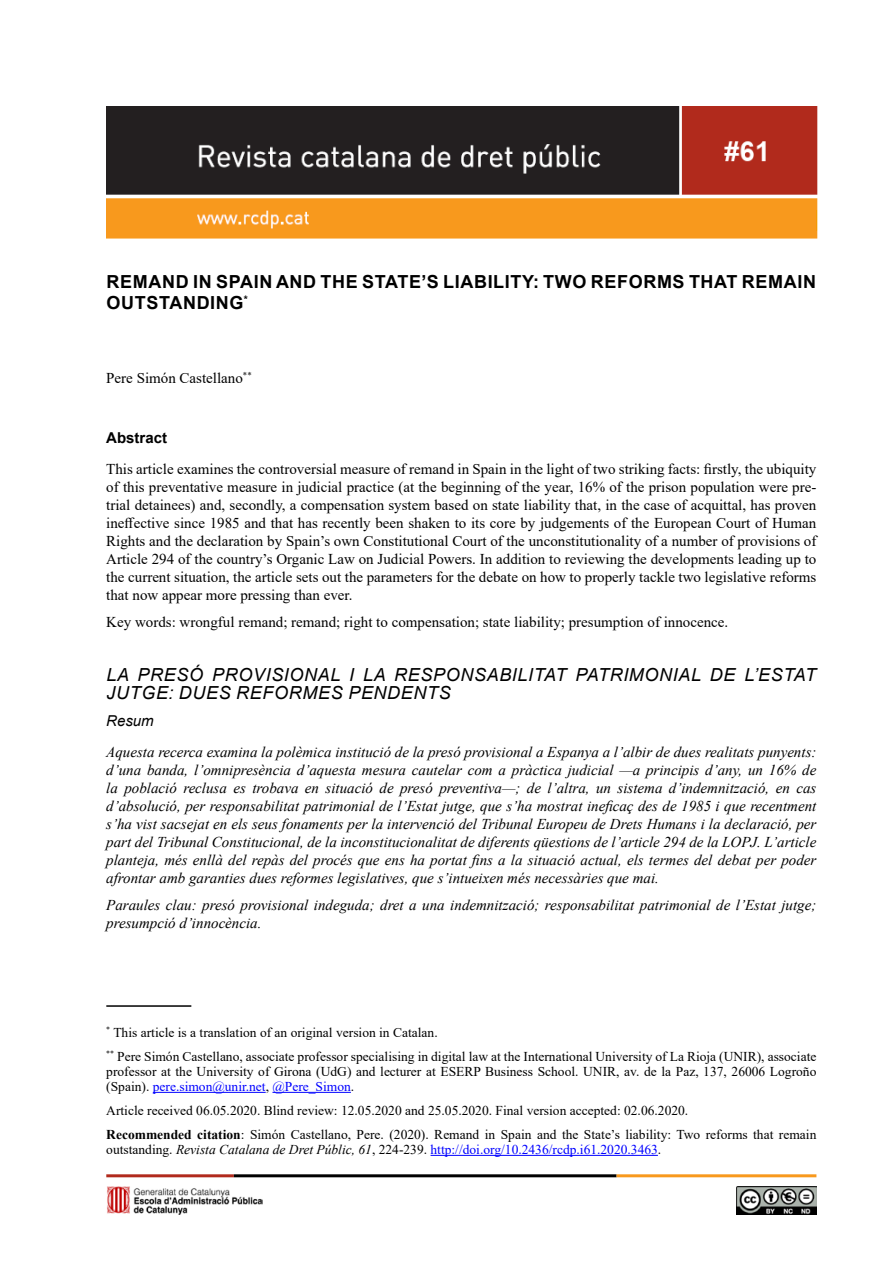
<style>
.page{position:relative;width:893px;height:1263px;background:#fff}
.page>*{position:absolute;margin:0;border:0;box-sizing:border-box;transform-origin:0 0}
.Títol_article_2a_lle{font:italic 18px/18px "Arial";letter-spacing:.035em;color:#000}
.Títol_article{font:700 18px/21px "Arial";letter-spacing:.035em;color:#000}
.cos_resum_2a_llengua{font:italic 15px/18px "Times New Roman";color:#000;text-align:justify}
.cos_resum_original{font:15px/18px "Times New Roman";color:#000;text-align:justify}
.paraules_clau{font:15px "Times New Roman";color:#000}
.cos_de_text{font:15px "Times New Roman";color:#000}
.resum{font:700 15px "Arial";color:#000}
.abstract_resum_2a_ll{font:italic 15px "Arial";color:#000}
.nota_a_peu_de_pàgina{font:13.5px/15px "Times New Roman";color:#000;text-align:justify}
.s1{color:#00f}
.s2{font-weight:700}
.s3{font-style:italic}
</style>
<div class="page">
<img style="left:737px;top:1187px;width:79px;height:27px">
<img style="left:107px;top:1187px;width:156px;height:28px">
<img style="left:106px;top:106px;width:711px;height:133px">
<hr style="left:106px;top:1174px;width:128px;height:3px;background:#b12a1c">
<hr style="left:234px;top:1174px;width:383px;height:3px;background:#000">
<hr style="left:617px;top:1174px;width:199px;height:3px;background:#f8991d">
<hr style="left:106px;top:1005px;width:85px;height:2px;background:#000">
<hr style="left:153px;top:1092px;width:113px;height:1px;background:#00f">
<hr style="left:272px;top:1092px;width:79px;height:1px;background:#00f">
<hr style="left:431px;top:1155px;width:227px;height:1px;background:#00f">
<p class="Títol_article" style="left:107px;top:272px;width:711px">REMAND IN SPAIN AND THE STATE’S LIABILITY: TWO REFORMS THAT REMAIN<br>OUTSTANDING<sup>*</sup></p>
<p class="cos_de_text" style="left:106px;top:367px;width:147px">Pere Simón Castellano<sup>**</sup></p>
<p class="resum" style="left:106px;top:427px;width:62px">Abstract</p>
<p class="cos_resum_original" style="left:106px;top:459px;width:712px">This article examines the controversial measure of remand in Spain in the light of two striking facts: firstly, the ubiquity of this preventative measure in judicial practice (at the beginning of the year, 16% of the prison population were pre&shy;trial detainees) and, secondly, a compensation system based on state liability that, in the case of acquittal, has proven ineffective since 1985 and that has recently been shaken to its core by judgements of the European Court of Human Rights and the declaration by Spain’s own Constitutional Court of the unconstitutionality of a number of provisions of Article 294 of the country’s Organic Law on Judicial Powers. In addition to reviewing the developments leading up to the current situation, the article sets out the parameters for the debate on how to properly tackle two legislative reforms that now appear more pressing than ever.</p>
<p class="paraules_clau" style="left:106px;top:611px;width:624px">Key words: wrongful remand; remand; right to compensation; state liability; presumption of innocence.</p>
<p class="Títol_article_2a_lle" style="left:107px;top:666px;width:711px">LA PRESÓ PROVISIONAL I LA RESPONSABILITAT PATRIMONIAL DE L’ESTAT<br>JUTGE: DUES REFORMES PENDENTS</p>
<p class="abstract_resum_2a_ll" style="left:106px;top:711px;width:49px">Resum</p>
<p class="cos_resum_2a_llengua" style="left:106px;top:743px;width:712px">Aquesta recerca examina la polèmica institució de la presó provisional a Espanya a l’albir de dues realitats punyents: d’una banda, l’omnipresència d’aquesta mesura cautelar com a pràctica judicial —a principis d’any, un 16% de la població reclusa es trobava en situació de presó preventiva—; de l’altra, un sistema d’indemnització, en cas d’absolució, per responsabilitat patrimonial de l’Estat jutge, que s’ha mostrat ineficaç des de 1985 i que recentment s’ha vist sacsejat en els seus fonaments per la intervenció del Tribunal Europeu de Drets Humans i la declaració, per part del Tribunal Constitucional, de la inconstitucionalitat de diferents qüestions de l’article 294 de la LOPJ. L’article planteja, més enllà del repàs del procés que ens ha portat fins a la situació actual, els termes del debat per poder afrontar amb garanties dues reformes legislatives, que s’intueixen més necessàries que mai.</p>
<p class="cos_resum_2a_llengua" style="left:106px;top:896px;width:712px">Paraules clau: presó provisional indeguda; dret a una indemnització; responsabilitat patrimonial de l’Estat jutge; presumpció d’innocència.</p>
<p class="nota_a_peu_de_pàgina" style="left:106px;top:1024px;width:333px"><sup>*</sup> This article is a translation of an original version in Catalan.</p>
<p class="nota_a_peu_de_pàgina" style="left:106px;top:1048px;width:712px"><sup>**</sup> Pere Simón Castellano, associate professor specialising in digital law at the International University of La Rioja (UNIR), associate professor at the University of Girona (UdG) and lecturer at ESERP Business School. UNIR, av. de la Paz, 137, 26006 Logroño (Spain). <span class="s1">pere.simon@unir.net</span>, <span class="s1">@Pere_Simon</span>.</p>
<p class="nota_a_peu_de_pàgina" style="left:106px;top:1102px;width:583px">Article received 06.05.2020. Blind review: 12.05.2020 and 25.05.2020. Final version accepted: 02.06.2020.</p>
<p class="nota_a_peu_de_pàgina" style="left:106px;top:1126px;width:712px"><span class="s2">Recommended citation</span>: Simón Castellano, Pere. (2020). Remand in Spain and the State’s liability: Two reforms that remain outstanding. <span class="s3">Revista Catalana de Dret Públic, 61</span>, 224-239. <span class="s1">http://doi.org/10.2436/rcdp.i61.2020.3463</span>.</p>
</div>
